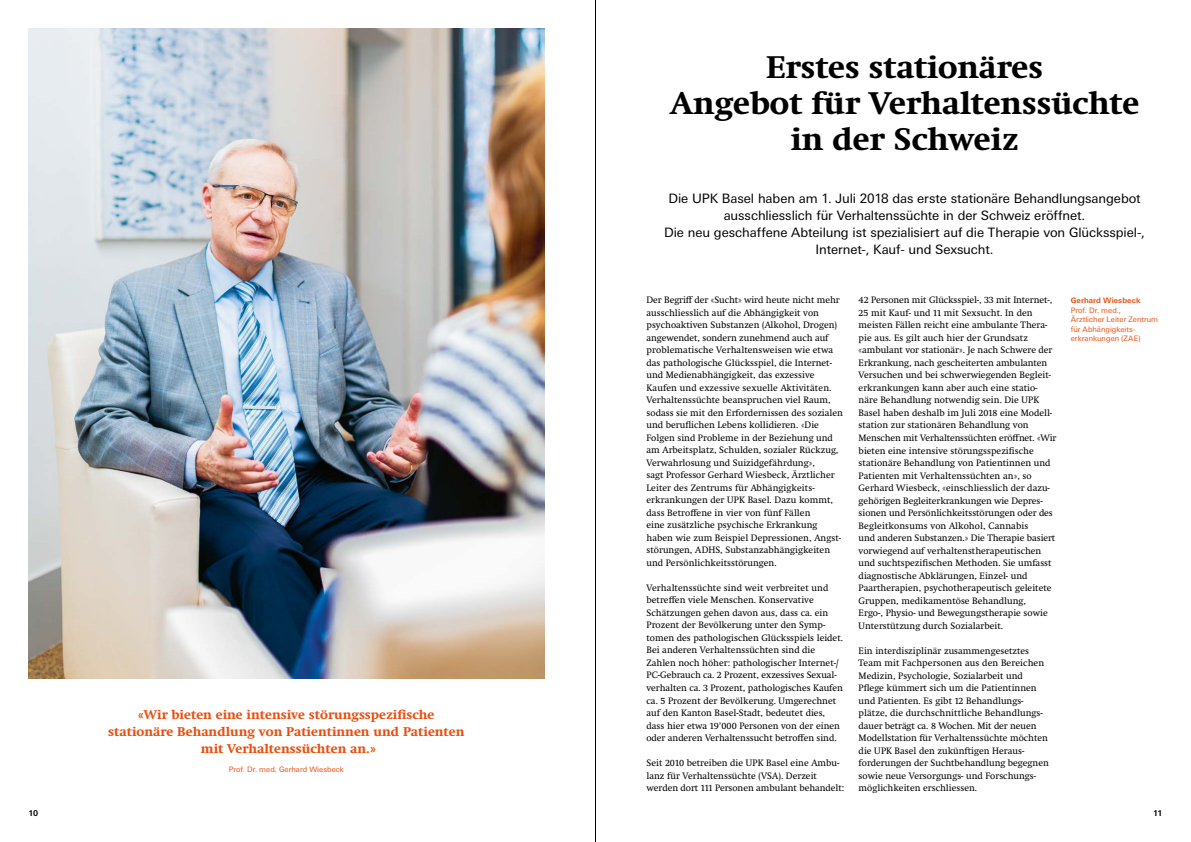
<style>
.page{position:relative;width:1191px;height:842px;background:#fff}
.page>*{position:absolute;margin:0;border:0;box-sizing:border-box;transform-origin:0 0}
.t1{font:700 32px/36px "Swift Neue LT Pro";color:#000;text-align:center}
.t2{font:13px/17px "Univers Next Pro";letter-spacing:-.005em;color:#000;text-align:center}
.t3{font:700 13px/17px "Swift Neue LT Pro";letter-spacing:.005em;color:#e94e0f;text-align:center}
.t4{font:9.5px/12.5px "Swift Neue LT Pro";letter-spacing:.005em;color:#000}
.t5{font:700 8px "Univers Next Pro";color:#000}
.t6{font:7.5px/9.5px "Univers Next Pro";letter-spacing:.005em;color:#e94e0f}
.t7{font:700 7.5px "Univers Next Pro";letter-spacing:.005em;color:#e94e0f}
</style>
<div class="page">
<hr style="left:595px;top:0;width:1px;height:842px;background:#000">
<img style="left:28px;top:28px;width:516px;height:650px">
<h1 class="t1" style="left:670px;top:49px;width:471px">Erstes stationäres<br>Angebot für Verhaltenssüchte in der Schweiz</h1>
<h2 class="t3" style="left:108px;top:706px;width:358px">«Wir bieten eine intensive störungsspezifische stationäre Behandlung von Patientinnen und Patienten mit Verhaltenssüchten an.»</h2>
<p class="t6" style="left:229px;top:765px;width:117px">Prof. Dr. med. Gerhard Wiesbeck</p>
<p class="t2" style="left:664px;top:190px;width:482px">Die UPK Basel haben am 1. Juli 2018 das erste stationäre Behandlungsangebot ausschliesslich für Verhaltenssüchte in der Schweiz eröffnet.<br>Die neu geschaffene Abteilung ist spezialisiert auf die Therapie von Glücksspiel-, Internet-, Kauf- und Sexsucht.</p>
<p class="t4" style="left:646px;top:294px;width:198px">Der Begriff der «Sucht» wird heute nicht mehr ausschliesslich auf die Abhängigkeit von psychoaktiven Substanzen (Alkohol, Drogen) angewendet, sondern zunehmend auch auf problematische Verhaltensweisen wie etwa das pathologische Glücksspiel, die Internet&shy;und Medienabhängigkeit, das exzessive Kaufen und exzessive sexuelle Aktivitäten.<br>Verhaltenssüchte beanspruchen viel Raum, sodass sie mit den Erfordernissen des sozialen und beruflichen Lebens kollidieren. «Die Folgen sind Probleme in der Beziehung und am Arbeitsplatz, Schulden, sozialer Rückzug, Verwahrlosung und Suizidgefährdung»,<br>sagt Professor Gerhard Wiesbeck, Ärztlicher Leiter des Zentrums für Abhängigkeits&shy;erkrankungen der UPK Basel. Dazu kommt, dass Betroffene in vier von fünf Fällen<br>eine zusätzliche psychische Erkrankung haben wie zum Beispiel Depressionen, Angst&shy;störungen, ADHS, Substanzabhängigkeiten und Persönlichkeitsstörungen.</p>
<p class="t4" style="left:646px;top:581px;width:198px">Verhaltenssüchte sind weit verbreitet und betreffen viele Menschen. Konservative Schätzungen gehen davon aus, dass ca. ein Prozent der Bevölkerung unter den Symp&shy;tomen des pathologischen Glücksspiels leidet.<br>Bei anderen Verhaltenssüchten sind die Zahlen noch höher: pathologischer Internet-/ PC-Gebrauch ca. 2 Prozent, exzessives Sexual&shy;verhalten ca. 3 Prozent, pathologisches Kaufen ca. 5 Prozent der Bevölkerung. Umgerechnet auf den Kanton Basel-Stadt, bedeutet dies, dass hier etwa 19’000 Personen von der einen oder anderen Verhaltenssucht betroffen sind.</p>
<p class="t4" style="left:646px;top:756px;width:199px">Seit 2010 betreiben die UPK Basel eine Ambu&shy;lanz für Verhaltenssüchte (VSA). Derzeit werden dort 111 Personen ambulant behandelt:</p>
<p class="t4" style="left:858px;top:294px;width:199px">42 Personen mit Glücksspiel-, 33 mit Internet-, 25 mit Kauf- und 11 mit Sexsucht. In den meisten Fällen reicht eine ambulante Thera&shy;pie aus. Es gilt auch hier der Grundsatz «ambulant vor stationär». Je nach Schwere der Erkrankung, nach gescheiterten ambulanten Versuchen und bei schwerwiegenden Begleit&shy;erkrankungen kann aber auch eine statio&shy;näre Behandlung notwendig sein. Die UPK Basel haben deshalb im Juli 2018 eine Modell&shy;station zur stationären Behandlung von Menschen mit Verhaltenssüchten eröffnet. «Wir bieten eine intensive störungsspezifische stationäre Behandlung von Patientinnen und Patienten mit Verhaltenssüchten an», so Gerhard Wiesbeck, «einschliesslich der dazu&shy;gehörigen Begleiterkrankungen wie Depres&shy;sionen und Persönlichkeitsstörungen oder des Begleitkonsums von Alkohol, Cannabis<br>und anderen Substanzen.» Die Therapie basiert vorwiegend auf verhaltenstherapeutischen und suchtspezifischen Methoden. Sie umfasst diagnostische Abklärungen, Einzel- und Paartherapien, psychotherapeutisch geleitete Gruppen, medikamentöse Behandlung,<br>Ergo-, Physio- und Bewegungstherapie sowie Unterstützung durch Sozialarbeit.</p>
<p class="t4" style="left:858px;top:644px;width:192px">Ein interdisziplinär zusammengesetztes Team mit Fachpersonen aus den Bereichen Medizin, Psychologie, Sozialarbeit und Pflege kümmert sich um die Patientinnen und Patienten. Es gibt 12 Behandlungs&shy;plätze, die durchschnittliche Behandlungs&shy;dauer beträgt ca. 8 Wochen. Mit der neuen Modellstation für Verhaltenssüchte möchten die UPK Basel den zukünftigen Heraus&shy;forderungen der Suchtbehandlung begegnen sowie neue Versorgungs- und Forschungs&shy;möglichkeiten erschliessen.</p>
<p class="t7" style="left:1070px;top:296px;width:71px">Gerhard Wiesbeck</p>
<p class="t6" style="left:1070px;top:305px;width:89px">Prof. Dr. med.,<br>Ärztlicher Leiter Zentrum für Abhängigkeits&shy;erkrankungen (ZAE)</p>
<p class="t5" style="left:28px;top:808px;width:11px">10</p>
<p class="t5" style="left:1153px;top:808px;width:11px">11</p>
</div>
